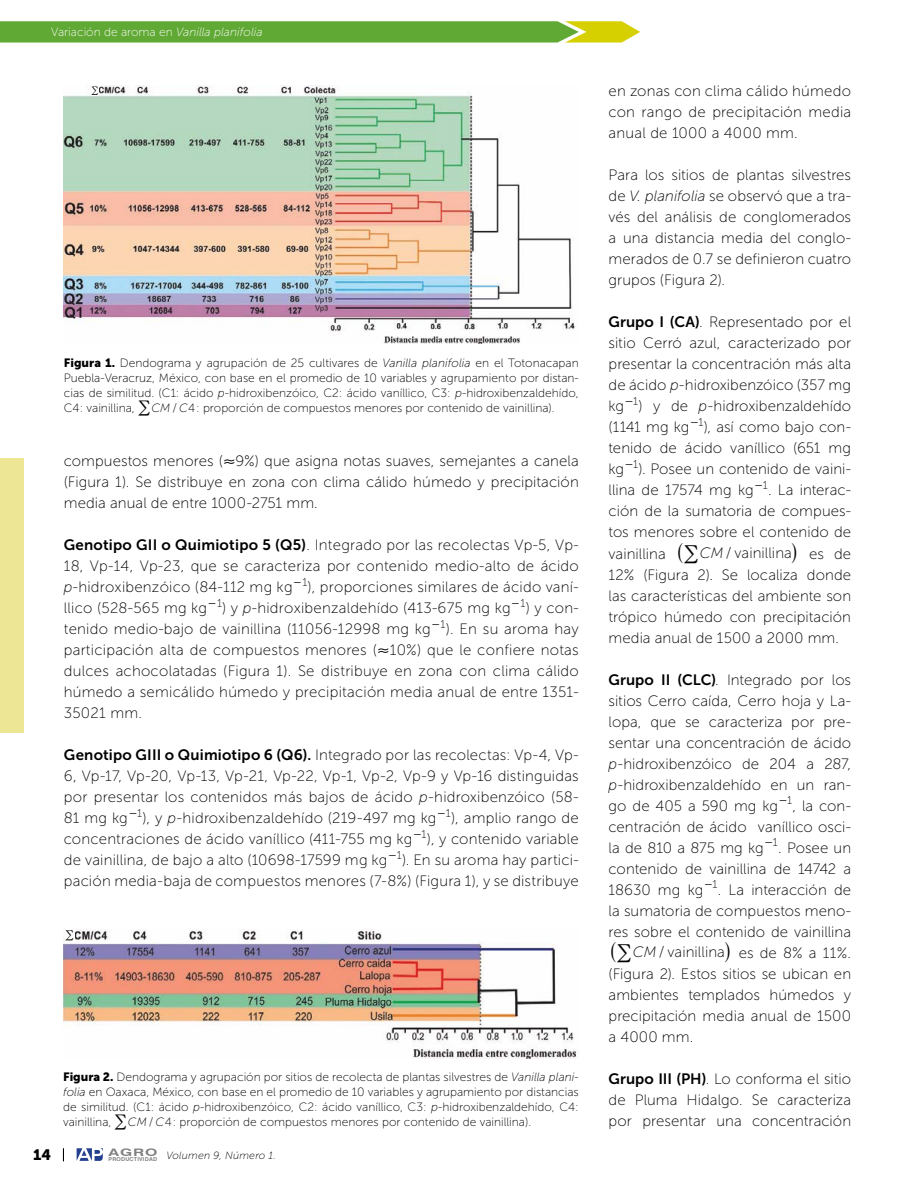
<style>
.page{position:relative;width:915px;height:1191px;background:#fff}
.page>*{position:absolute;margin:0;border:0;box-sizing:border-box;transform-origin:0 0}
.t1{font:15px/21px "Museo Sans 100";letter-spacing:.005em;color:#000;text-align:justify}
.t2{font:15px "Museo Sans 900";color:#000}
.t3{font:12px/15px "Museo Sans 100";color:#000;text-align:justify}
.t4{font:12px "Museo Sans 100";color:#fff}
.t5{font:11.25px "Museo Sans 100";color:#000}
.t6{font:italic 10.5px "Museo Sans 100";letter-spacing:.02em;color:#000}
.t7{font:700 10.35px "Swiss 721 BT";color:#000;scale:1.52 1}
.s1{font-style:italic}
.s2{font-family:"Museo Sans 900"}
.s3{font-family:"Museo Sans 700"}
</style>
<div class="page">
<svg style="left:0;top:21px;width:640px;height:22px;background:#74b13c"></svg>
<svg style="left:63px;top:1148px;width:1px;height:13px"></svg>
<div style="left:0;top:458px;width:24px;height:275px;background:#ede695"></div>
<svg style="left:77px;top:1148px;width:26px;height:12px"></svg>
<img style="left:64px;top:85px;width:511px;height:259px">
<div style="left:91px;top:86px;width:8px;height:9px;background:#fff"></div>
<img style="left:64px;top:929px;width:513px;height:129px">
<div style="left:65px;top:926px;width:9px;height:16px;background:#fff"></div>
<p class="t4" style="left:51px;top:26px;width:213px">Variación de aroma en <span class="s1">Vanilla planifolia</span></p>
<p class="t3" style="left:64px;top:355px;width:516px"><span class="s2">Figura 1.</span> Dendograma y agrupación de 25 cultivares de <span class="s1">Vanilla planifolia</span> en el Totonacapan Puebla-Veracruz, México, con base en el promedio de 10 variables y agrupamiento por distan&shy;cias de similitud. (C1: ácido <span class="s1">p</span>-hidroxibenzóico, C2: ácido vaníllico, C3: <span class="s1">p</span>-hidroxibenzaldehído, C4: vainillina, •∑<span class="s1">CM</span> / 4</p>
<p class="t3" style="left:179px;top:400px;width:377px"><span class="s1">C</span> : proporción de compuestos menores por contenido de vainillina).</p>
<p class="t1" style="left:64px;top:451px;width:516px">compuestos menores ( 9%) que asigna notas suaves, semejantes a canela (Figura 1). Se distribuye en zona con clima cálido húmedo y precipitación media anual de entre 1000-2751 mm.</p>
<p class="t1" style="left:64px;top:535px;width:516px"><span class="s3">Genotipo GII o Quimiotipo 5 (Q5)</span>. Integrado por las recolectas Vp-5, Vp-18, Vp-14, Vp-23, que se caracteriza por contenido medio-alto de ácido <span class="s1">p</span>-hidroxibenzóico (84-112 mg kg</p>
<p class="t5" style="left:302px;top:575px;width:6px">1</p>
<p class="t1" style="left:307px;top:577px;width:272px">), proporciones similares de ácido vaní-</p>
<p class="t1" style="left:64px;top:598px;width:145px">llico (528-565 mg kg</p>
<p class="t5" style="left:217px;top:596px;width:6px">1</p>
<p class="t1" style="left:222px;top:598px;width:290px">) y <span class="s1">p</span>-hidroxibenzaldehído (413-675 mg kg</p>
<p class="t5" style="left:520px;top:596px;width:6px">1</p>
<p class="t1" style="left:525px;top:598px;width:55px">) y con-</p>
<p class="t1" style="left:64px;top:619px;width:368px">tenido medio-bajo de vainillina (11056-12998 mg kg</p>
<p class="t5" style="left:440px;top:617px;width:6px">1</p>
<p class="t1" style="left:64px;top:619px;width:516px;text-indent:382px">). En su aroma hay participación alta de compuestos menores ( 10%) que le confiere notas dulces achocolatadas (Figura 1). Se distribuye en zona con clima cálido húmedo a semicálido húmedo y precipitación media anual de entre 1351- 35021 mm.</p>
<p class="t1" style="left:64px;top:745px;width:516px"><span class="s3">Genotipo GIII o Quimiotipo 6 (Q6).</span> Integrado por las recolectas: Vp-4, Vp-6, Vp-17, Vp-20, Vp-13, Vp-21, Vp-22, Vp-1, Vp-2, Vp-9 y Vp-16 distinguidas por presentar los contenidos más bajos de ácido <span class="s1">p</span>-hidroxibenzóico (58- 81 mg kg <sup>1</sup>), y <span class="s1">p</span>-hidroxibenzaldehído (219-497 mg kg</p>
<p class="t5" style="left:445px;top:806px;width:6px">1</p>
<p class="t1" style="left:451px;top:808px;width:129px">), amplio rango de</p>
<p class="t1" style="left:64px;top:829px;width:350px">concentraciones de ácido vaníllico (411-755 mg kg</p>
<p class="t5" style="left:421px;top:827px;width:6px">1</p>
<p class="t1" style="left:427px;top:829px;width:153px">), y contenido variable</p>
<p class="t1" style="left:64px;top:850px;width:325px">de vainillina, de bajo a alto (10698-17599 mg kg</p>
<p class="t5" style="left:396px;top:848px;width:6px">1</p>
<p class="t1" style="left:64px;top:850px;width:516px;text-align:right">). En su aroma hay partici-<br>pación media-baja de compuestos menores (7-8%) (Figura 1), y se distribuye</p>
<p class="t2" style="left:33px;top:1146px;width:19px">14</p>
<p class="t3" style="left:63px;top:1069px;width:517px"><span class="s2">Figura 2.</span> Dendograma y agrupación por sitios de recolecta de plantas silvestres de <span class="s1">Vanilla plani&shy;folia</span> en Oaxaca, México, con base en el promedio de 10 variables y agrupamiento por distancias de similitud. (C1: ácido <span class="s1">p</span>-hidroxibenzóico, C2: ácido vaníllico, C3: <span class="s1">p</span>-hidroxibenzaldehído, C4: vainillina, •∑<span class="s1">CM</span> / 4</p>
<p class="t3" style="left:156px;top:1114px;width:377px"><span class="s1">C</span> : proporción de compuestos menores por contenido de vainillina).</p>
<p class="t7" style="left:108px;top:1145px;width:34px">AGRO</p>
<p class="t6" style="left:108px;top:1149px;width:169px"><sub>PRODUCTIVIDAD</sub> Volumen 9, Número 1.</p>
<p class="t1" style="left:608px;top:81px;width:244px">en zonas con clima cálido húmedo con rango de precipitación media anual de 1000 a 4000 mm.</p>
<p class="t1" style="left:608px;top:165px;width:244px">Para los sitios de plantas silvestres de <span class="s1">V. planifolia</span> se observó que a tra&shy;vés del análisis de conglomerados a una distancia media del conglo&shy;merados de 0.7 se definieron cuatro grupos (Figura 2).</p>
<p class="t1" style="left:608px;top:312px;width:244px"><span class="s3">Grupo I (CA)</span>. Representado por el sitio Cerró azul, caracterizado por presentar la concentración más alta de ácido <span class="s1">p</span>-hidroxibenzóico (357 mg kg</p>
<p class="t5" style="left:633px;top:395px;width:6px">1</p>
<p class="t1" style="left:608px;top:396px;width:244px;text-indent:30px">) y de <span class="s1">p</span>-hidroxibenzaldehído (1141 mg kg</p>
<p class="t5" style="left:698px;top:416px;width:6px">1</p>
<p class="t1" style="left:608px;top:417px;width:244px;text-indent:95px">), así como bajo con&shy;tenido de ácido vaníllico (651 mg kg</p>
<p class="t5" style="left:633px;top:458px;width:6px">1</p>
<p class="t1" style="left:608px;top:459px;width:244px;text-indent:30px">). Posee un contenido de vaini&shy;llina de 17574 mg kg</p>
<p class="t5" style="left:762px;top:479px;width:6px">1</p>
<p class="t1" style="left:608px;top:480px;width:244px;text-indent:159px">. La interac&shy;ción de la sumatoria de compues&shy;tos menores sobre el contenido de vainillina ∑<span class="s1">CM</span> / vainillina es de 12% (Figura 2). Se localiza donde las características del ambiente son trópico húmedo con precipitación media anual de 1500 a 2000 mm.</p>
<p class="t1" style="left:608px;top:669px;width:244px"><span class="s3">Grupo II (CLC)</span>. Integrado por los sitios Cerro caída, Cerro hoja y La&shy;lopa, que se caracteriza por pre&shy;sentar una concentración de ácido <span class="s1">p</span>-hidroxibenzóico de 204 a 287, <span class="s1">p</span>-hidroxibenzaldehído en un ran&shy;go de 405 a 590 mg kg</p>
<p class="t5" style="left:786px;top:794px;width:6px">1</p>
<p class="t1" style="left:608px;top:795px;width:244px;text-indent:184px">, la con&shy;centración de ácido vaníllico osci&shy;la de 810 a 875 mg kg</p>
<p class="t5" style="left:772px;top:836px;width:6px">1</p>
<p class="t1" style="left:608px;top:837px;width:244px;text-indent:169px">. Posee un contenido de vainillina de 14742 a 18630 mg kg</p>
<p class="t5" style="left:712px;top:878px;width:6px">1</p>
<p class="t1" style="left:717px;top:879px;width:135px">. La interacción de</p>
<p class="t1" style="left:608px;top:900px;width:244px">la sumatoria de compuestos meno-</p>
<p class="t1" style="left:608px;top:921px;width:244px">res sobre el contenido de vainillina</p>
<p class="t1" style="left:616px;top:942px;width:236px">∑<span class="s1">CM</span> / vainillina es de 8% a 11%.</p>
<p class="t1" style="left:608px;top:963px;width:244px">(Figura 2). Estos sitios se ubican en</p>
<p class="t1" style="left:608px;top:984px;width:244px">ambientes templados húmedos y</p>
<p class="t1" style="left:608px;top:1005px;width:244px">precipitación media anual de 1500</p>
<p class="t1" style="left:608px;top:1026px;width:86px">a 4000 mm.</p>
<p class="t1" style="left:608px;top:1068px;width:244px"><span class="s3">Grupo III (PH)</span>. Lo conforma el sitio de Pluma Hidalgo. Se caracteriza por presentar una concentración</p>
</div>
